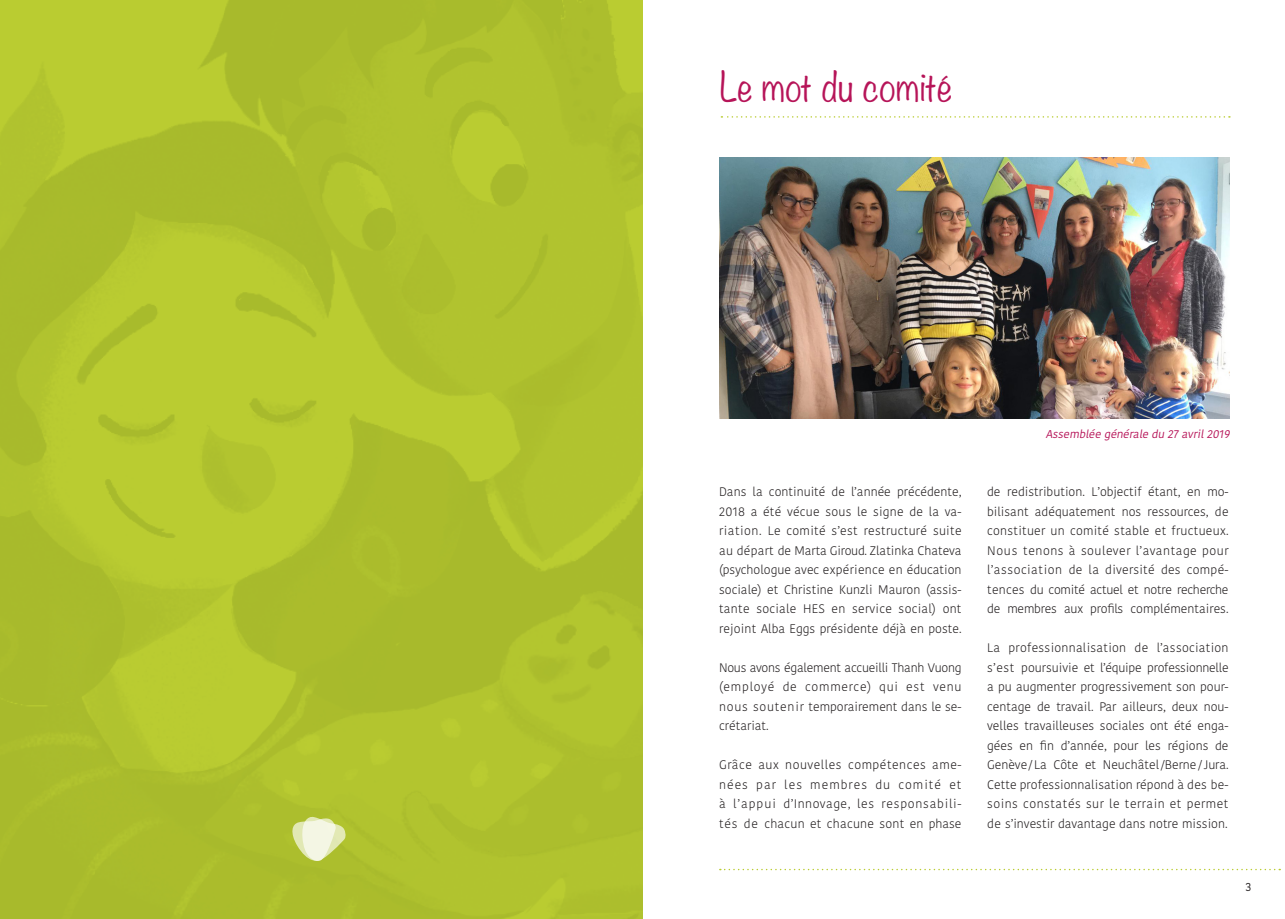
<style>
.page{position:relative;width:1285px;height:919px;background:#fff}
.page>*{position:absolute;margin:0;border:0;box-sizing:border-box;transform-origin:0 0}
.t1{font:300 36px "Noteworthy";color:#b61458}
.t2{font:300 12.3px/19.5px "Kohinoor Bangla";color:#231f20;text-align:justify}
.t3{font:11.7px "Kohinoor Bangla";color:#231f20}
.t4{font:italic 11.25px "Kohinoor Bangla";color:#b61458}
</style>
<div class="page">
<svg style="left:719px;top:868px;width:560px;height:2px"></svg>
<img style="left:0;top:0;width:642px;height:918px">
<img style="left:719px;top:158px;width:510px;height:260px">
<svg style="left:721px;top:116px;width:508px;height:2px"></svg>
<svg style="left:289px;top:815px;width:57px;height:47px;background:#d4dd91"></svg>
<h1 class="t1" style="left:720px;top:55px;width:234px">Le mot du comité</h1>
<p class="t2" style="left:719px;top:482px;width:244px">Dans la continuité de l’année précédente, 2018 a été vécue sous le signe de la va&shy;riation. Le comité s’est restructuré suite au départ de Marta Giroud. Zlatinka Chateva (psychologue avec expérience en éducation sociale) et Christine Kunzli Mauron (assis&shy;tante sociale HES en service social) ont rejoint Alba Eggs présidente déjà en poste.</p>
<p class="t2" style="left:719px;top:657px;width:244px">Nous avons également accueilli Thanh Vuong (employé de commerce) qui est venu nous soutenir temporairement dans le se&shy;crétariat.</p>
<p class="t2" style="left:719px;top:755px;width:244px">Grâce aux nouvelles compétences ame&shy;nées par les membres du comité et à l’appui d’Innovage, les responsabili&shy;tés de chacun et chacune sont en phase</p>
<p class="t4" style="left:1045px;top:425px;width:188px">Assemblée générale du 27 avril2019</p>
<p class="t2" style="left:986px;top:482px;width:243px">de redistribution. L’objectif étant, en mo&shy;bilisant adéquatement nos ressources, de constituer un comité stable et fructueux.<br>Nous tenons à soulever l’avantage pour l’association de la diversité des compé&shy;tences du comité actuel et notre recherche de membres aux profils complémentaires.</p>
<p class="t2" style="left:986px;top:638px;width:243px">La professionnalisation de l’association s’est poursuivie et l’équipe professionnelle a pu augmenter progressivement son pour&shy;centage de travail. Par ailleurs, deux nou&shy;velles travailleuses sociales ont été enga&shy;gées en fin d’année, pour les régions de Genève/ La Côte et Neuchâtel/Berne/Jura.<br>Cette professionnalisation répond à des be&shy;soins constatés sur le terrain et permet de s’investir davantage dans notre mission.</p>
<p class="t3" style="left:1244px;top:877px;width:7px">3</p>
</div>
